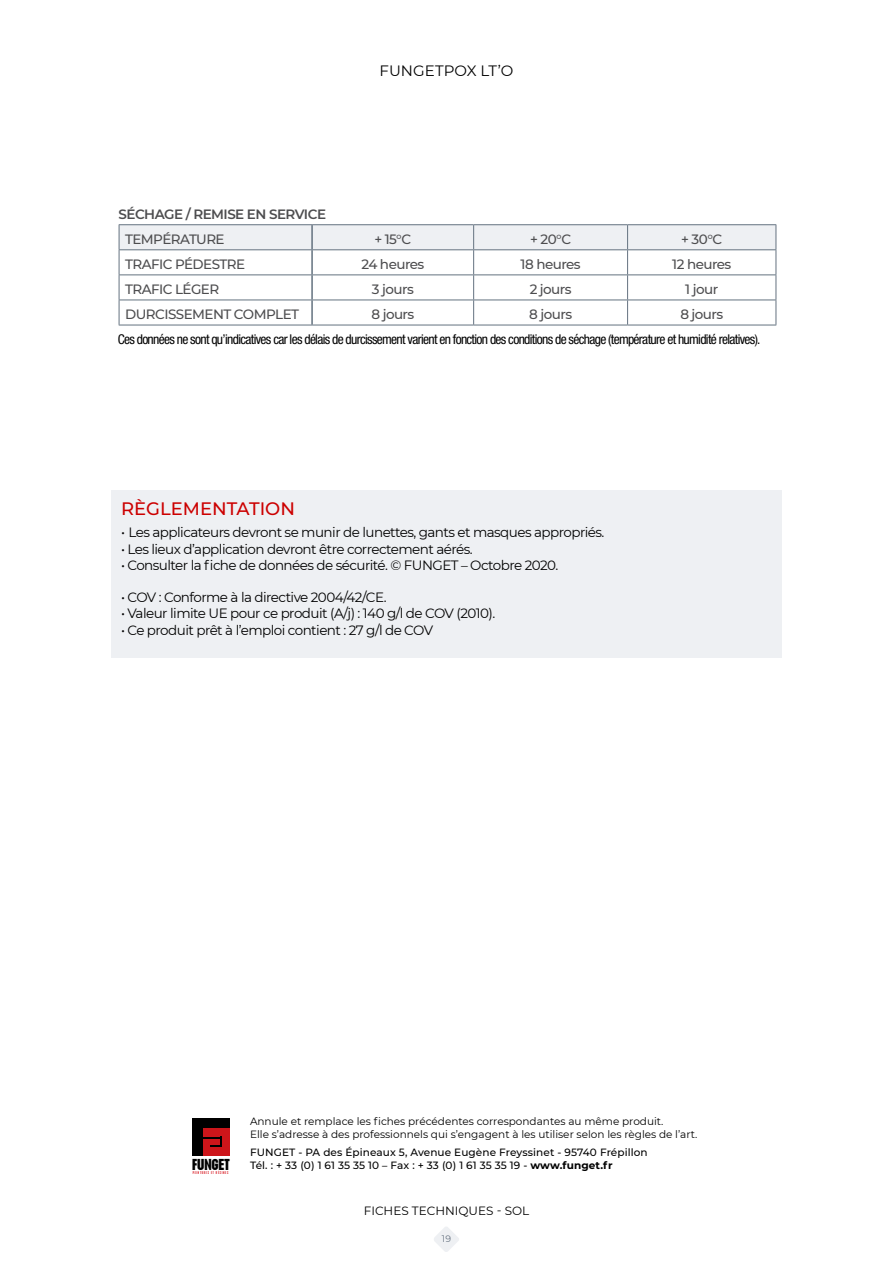
<style>
.page{position:relative;width:893px;height:1263px;background:#fff}
.page>*{position:absolute;margin:0;border:0;box-sizing:border-box;transform-origin:0 0}
.t1{font:500 18px "Montserrat";color:#c00}
.t2{font:15px "Montserrat";letter-spacing:.005em;color:#000}
.t3{font:700 condensed 14.55px "Placard";color:#000}
.t4{font:13.5px "Montserrat";letter-spacing:-.04em;color:#000}
.t5{font:500 13.5px "Montserrat";letter-spacing:-.04em;color:#4d4d4f}
.t6{font:condensed 13.5px "Helvetica Neue LT Std";letter-spacing:-.05em;color:#000}
.t7{font:600 13.5px "Montserrat";letter-spacing:-.04em;color:#4d4d4f}
.t8{font:12px "Montserrat";color:#000}
.t9{font:10.5px/12.6px "Montserrat";color:#000}
.t10{font:500 10.5px/12.6px "Montserrat";letter-spacing:.01em;color:#000}
.t11{font:9.3px "Montserrat";color:#657180}
.t12{font:condensed 3.45px "Placard";letter-spacing:.2em;color:#d91e27}
.s1{font-weight:700}
</style>
<div class="page">
<svg style="left:434px;top:1227px;width:25px;height:25px"></svg>
<div style="left:111px;top:490px;width:671px;height:167px;background:#eef0f3"></div>
<div style="left:193px;top:1118px;width:37px;height:38px;background:#000"></div>
<div style="left:203px;top:1129px;width:27px;height:27px;background:#cd151a"></div>
<svg style="left:203px;top:1136px;width:19px;height:11px"></svg>
<hr style="left:119px;top:224px;width:193px;height:1px;background:#647280">
<hr style="left:119px;top:325px;width:193px;height:1px;background:#647280">
<hr style="left:312px;top:224px;width:162px;height:1px;background:#647280">
<hr style="left:474px;top:224px;width:154px;height:1px;background:#647280">
<hr style="left:628px;top:224px;width:148px;height:1px;background:#647280">
<svg style="left:119px;top:225px;width:658px;height:100px"></svg>
<hr style="left:312px;top:325px;width:162px;height:1px;background:#647280">
<hr style="left:474px;top:325px;width:154px;height:1px;background:#647280">
<hr style="left:628px;top:325px;width:148px;height:1px;background:#647280">
<hr style="left:311px;top:225px;width:2px;height:24px;background:#647280">
<hr style="left:311px;top:250px;width:2px;height:24px;background:#647280">
<hr style="left:311px;top:275px;width:2px;height:25px;background:#647280">
<hr style="left:311px;top:300px;width:2px;height:25px;background:#647280">
<p class="t7" style="left:119px;top:205px;width:209px">SÉCHAGE / REMISE EN SERVICE</p>
<p class="t2" style="left:379px;top:60px;width:135px">FUNGETPOX LT’O</p>
<p class="t5" style="left:125px;top:230px;width:101px">TEMPÉRATURE</p>
<p class="t5" style="left:374px;top:230px;width:38px">+ 15°C</p>
<p class="t5" style="left:530px;top:230px;width:43px">+ 20°C</p>
<p class="t5" style="left:681px;top:230px;width:43px">+ 30°C</p>
<p class="t5" style="left:125px;top:255px;width:122px">TRAFIC PÉDESTRE</p>
<p class="t5" style="left:361px;top:255px;width:64px">24 heures</p>
<p class="t5" style="left:521px;top:255px;width:62px">18 heures</p>
<p class="t5" style="left:672px;top:255px;width:61px">12 heures</p>
<p class="t5" style="left:125px;top:280px;width:96px">TRAFIC LÉGER</p>
<p class="t5" style="left:372px;top:280px;width:43px">3 jours</p>
<p class="t5" style="left:530px;top:280px;width:43px">2 jours</p>
<p class="t5" style="left:685px;top:280px;width:35px">1 jour</p>
<p class="t5" style="left:125px;top:305px;width:175px">DURCISSEMENT COMPLET</p>
<p class="t5" style="left:371px;top:305px;width:44px">8 jours</p>
<p class="t5" style="left:529px;top:305px;width:44px">8 jours</p>
<p class="t5" style="left:680px;top:305px;width:44px">8 jours</p>
<p class="t6" style="left:118px;top:331px;width:644px">Ces données ne sont qu’indicatives car les délais de durcissement varient en fonction des conditions de séchage (température et humidité relatives).</p>
<h1 class="t1" style="left:121px;top:496px;width:175px">RÈGLEMENTATION</h1>
<p class="t4" style="left:121px;top:523px;width:485px">• Les applicateurs devront se munir de lunettes, gants et masques appropriés.</p>
<p class="t4" style="left:121px;top:539px;width:353px">• Les lieux d’application devront être correctement aérés.</p>
<p class="t4" style="left:121px;top:556px;width:439px">• Consulter la fiche de données de sécurité. © FUNGET – Octobre 2020.</p>
<p class="t4" style="left:121px;top:588px;width:267px">• COV : Conforme à la directive 2004/42/CE.</p>
<p class="t4" style="left:121px;top:604px;width:376px">• Valeur limite UE pour ce produit (A/j) : 140 g/l de COV (2010).</p>
<p class="t4" style="left:121px;top:620px;width:314px">• Ce produit prêt à l’emploi contient : 27 g/l de COV</p>
<p class="t3" style="left:192px;top:1156px;width:39px">FUNGET</p>
<p class="t12" style="left:193px;top:1170px;width:37px">PEINTURES ET RÉSINES</p>
<p class="t9" style="left:250px;top:1115px;width:449px">Annule et remplace les fiches précédentes correspondantes au même produit.<br>Elle s’adresse à des professionnels qui s’engagent à les utiliser selon les règles de l’art.</p>
<p class="t10" style="left:250px;top:1145px;width:399px">FUNGET - PA des Épineaux 5, Avenue Eugène Freyssinet - 95740 Frépillon<br>Tél. : + 33 (0) 1 61 35 35 10 – Fax : + 33 (0) 1 61 35 35 19 - <span class="s1">www.funget.fr</span></p>
<p class="t8" style="left:364px;top:1202px;width:167px">FICHES TECHNIQUES - SOL</p>
<p class="t11" style="left:442px;top:1232px;width:11px">19</p>
</div>
